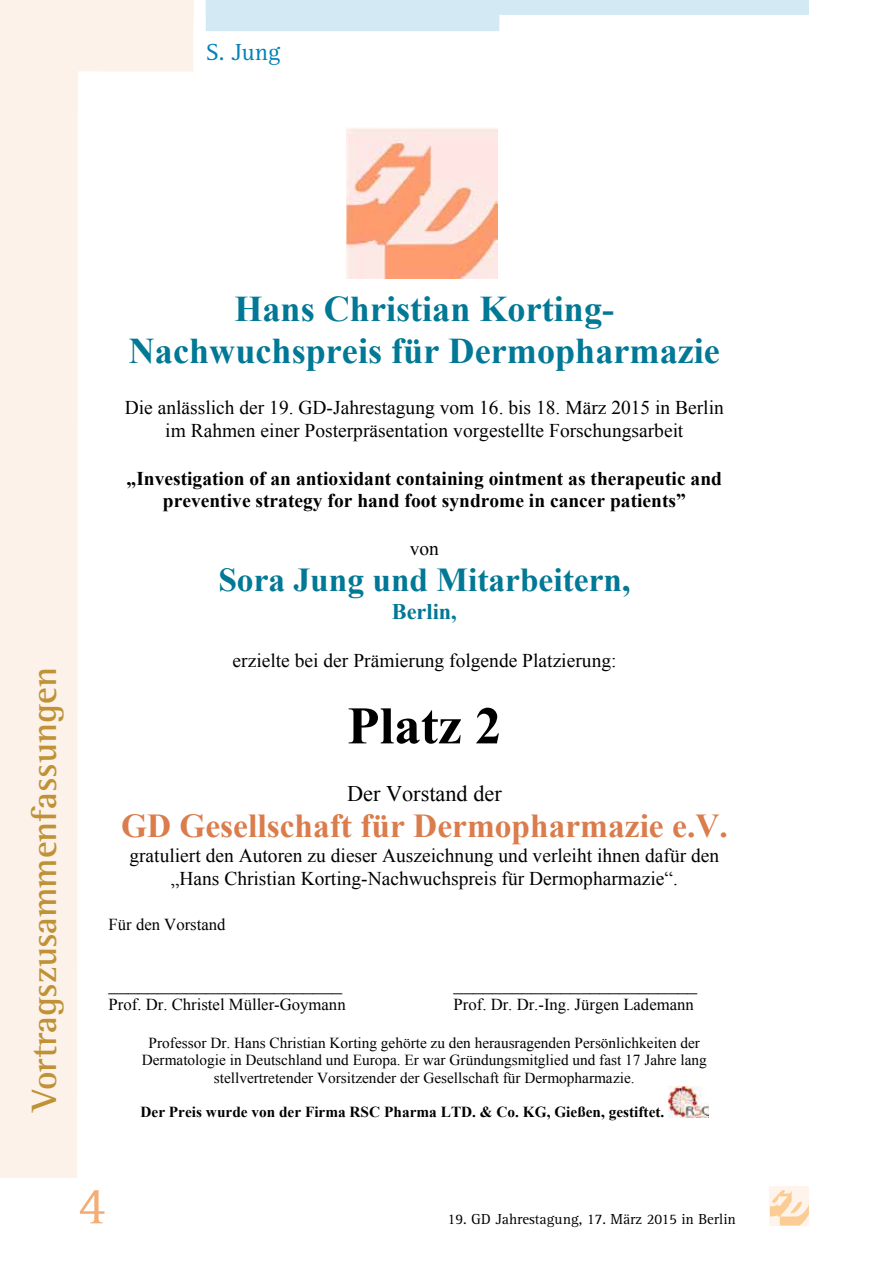
<style>
.page{position:relative;width:893px;height:1263px;background:#fff}
.page>*{position:absolute;margin:0;border:0;box-sizing:border-box;transform-origin:0 0}
.t1{font:54px "Agfa Rotis Serif";color:#f5ac75}
.t2{font:700 52.8px "Times New Roman";color:#000}
.t3{font:700 36.15px/41.5px "Times New Roman";color:#017895;text-align:center}
.t4{font:700 36px "Agfa Rotis Semi Serif";color:#bf9237}
.t5{font:700 33.45px "Times New Roman";color:#da7c4c}
.t6{font:700 33.45px "Times New Roman";color:#017895}
.t7{font:24px "Agfa Rotis Serif";color:#0082b8}
.t8{font:22.35px "Times New Roman";color:#000}
.t9{font:700 22.35px "Times New Roman";color:#017895}
.t10{font:19.5px/22.4px "Times New Roman";color:#000;text-align:center}
.t11{font:700 19.5px/22.4px "Times New Roman";color:#000;text-align:center}
.t12{font:16.65px "Times New Roman";color:#000}
.t13{font:15.3px/17.5px "Times New Roman";color:#000;text-align:center}
.t14{font:700 15.3px "Times New Roman";color:#000}
.t15{font:15px "Agfa Rotis Serif";color:#000}
</style>
<div class="page">
<div style="left:770px;top:1186px;width:39px;height:39px;background:#fef4eb"></div>
<svg style="left:770px;top:1190px;width:39px;height:35px"></svg>
<svg style="left:0;top:0;width:194px;height:1178px"></svg>
<div style="left:0;top:0;width:193px;height:17px;background:#fcf2ea"></div>
<svg style="left:206px;top:0;width:603px;height:31px"></svg>
<img style="left:668px;top:1086px;width:40px;height:31px">
<img style="left:347px;top:128px;width:150px;height:150px">
<p class="t7" style="left:206px;top:39px;width:76px">S. Jung</p>
<h3 class="t4" style="left:23px;top:1111px;width:445px;rotate:-90deg">Vortragszusammenfassungen</h3>
<h3 class="t3" style="left:129px;top:287px;width:593px">Hans Christian Korting-<br>Nachwuchspreis für Dermopharmazie</h3>
<p class="t10" style="left:125px;top:396px;width:601px">Die anlässlich der 19. GD-Jahrestagung vom 16. bis 18. März 2015 in Berlin im Rahmen einer Posterpräsentation vorgestellte Forschungsarbeit</p>
<p class="t11" style="left:127px;top:467px;width:597px">„Investigation of an antioxidant containing ointment as therapeutic and preventive strategy for hand foot syndrome in cancer patients”</p>
<p class="t10" style="left:410px;top:537px;width:31px">von</p>
<h3 class="t6" style="left:218px;top:555px;width:414px">Sora Jung und Mitarbeitern,</h3>
<p class="t9" style="left:392px;top:595px;width:66px">Berlin,</p>
<p class="t10" style="left:232px;top:649px;width:386px">erzielte bei der Prämierung folgende Platzierung:</p>
<h2 class="t2" style="left:347px;top:688px;width:156px">Platz 2</h2>
<p class="t8" style="left:347px;top:778px;width:156px">Der Vorstand der</p>
<h3 class="t5" style="left:121px;top:802px;width:608px">GD Gesellschaft für Dermopharmazie e.V.</h3>
<p class="t10" style="left:129px;top:844px;width:591px">gratuliert den Autoren zu dieser Auszeichnung und verleiht ihnen dafür den „Hans Christian Korting-Nachwuchspreis für Dermopharmazie“.</p>
<p class="t12" style="left:109px;top:913px;width:118px">Für den Vorstand</p>
<p class="t10" style="left:109px;top:972px;width:235px">________________________</p>
<p class="t10" style="left:454px;top:972px;width:245px">_________________________</p>
<p class="t12" style="left:109px;top:993px;width:239px">Prof. Dr. Christel Müller-Goymann</p>
<p class="t12" style="left:454px;top:993px;width:242px">Prof. Dr. Dr.-Ing. Jürgen Lademann</p>
<p class="t13" style="left:142px;top:1033px;width:567px">Professor Dr. Hans Christian Korting gehörte zu den herausragenden Persönlichkeiten der<br>Dermatologie in Deutschland und Europa. Er war Gründungsmitglied und fast 17 Jahre lang stellvertretender Vorsitzender der Gesellschaft für Dermopharmazie.</p>
<p class="t14" style="left:141px;top:1101px;width:525px">Der Preis wurde von der Firma RSC Pharma LTD. &amp; Co. KG, Gießen, gestiftet.</p>
<h1 class="t1" style="left:78px;top:1175px;width:30px">4</h1>
<p class="t15" style="left:448px;top:1210px;width:290px">19. GD Jahrestagung, 17. März 2015 in Berlin</p>
</div>
